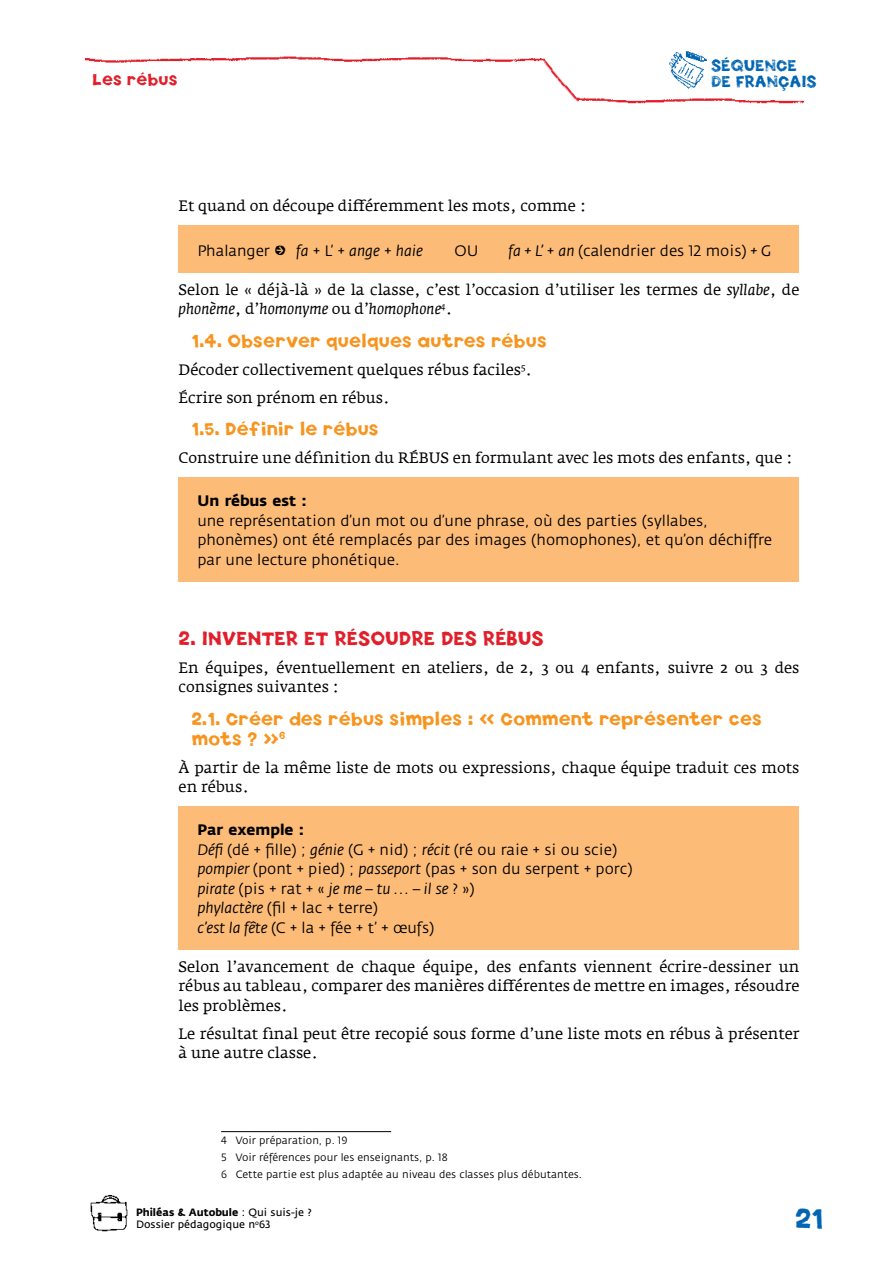
<style>
.page{position:relative;width:893px;height:1263px;background:#fff}
.page>*{position:absolute;margin:0;border:0;box-sizing:border-box;transform-origin:0 0}
.t1{font:25.5px "Spud AF Crisp";color:#0065b2}
.t2{font:18px "Spud AF Crisp";color:#e11f2b}
.t3{font:16.5px/19.8px "Spud AF Crisp";color:#f7941e}
.t4{font:15px/19.5px "Fedra Serif A";color:#000}
.t5{font:15px/19.5px "Fedra Sans";color:#000}
.t6{font:15px/16.2px "Spud AF Tatty";color:#0065b2}
.t7{font:700 15px "Fedra Sans";color:#000}
.t8{font:15px "Spud AF Crisp";color:#e11f2b}
.t9{font:10.5px/16.8px "Fedra Sans";color:#000}
.t10{font:10.5px "Fedra Sans Bold TF";color:#000}
.t11{font:10.5px "Fedra Sans";color:#000}
.s1{font-family:"Kosmik Glyphs";font-size:21px}
.s2{font-style:italic}
.s3{font-weight:700}
.s4{font-family:"Fedra Sans"}
</style>
<div class="page">
<img style="left:90px;top:1194px;width:38px;height:38px">
<img style="left:584px;top:97px;width:220px;height:7px">
<img style="left:544px;top:58px;width:40px;height:44px">
<img style="left:85px;top:56px;width:459px;height:7px">
<img style="left:639px;top:51px;width:72px;height:47px">
<div style="left:179px;top:225px;width:620px;height:48px;background:#fcbb76"></div>
<div style="left:179px;top:478px;width:620px;height:104px;background:#fcbb76"></div>
<div style="left:179px;top:806px;width:620px;height:144px;background:#fcbb76"></div>
<hr style="left:221px;top:1131px;width:170px;height:1px;background:#000">
<p class="t8" style="left:93px;top:70px;width:87px">Les rébus</p>
<p class="t6" style="left:711px;top:57px;width:107px">SÉQUENCE<br>DE FRANÇAIS</p>
<p class="t4" style="left:179px;top:196px;width:409px">Et quand on découpe différemment les mots, comme :</p>
<p class="t5" style="left:197px;top:241px;width:227px">Phalanger <span class="s1">H</span> <span class="s2">fa</span> + L’ + <span class="s2">ange</span> + <span class="s2">haie</span></p>
<p class="t5" style="left:455px;top:241px;width:25px">OU</p>
<p class="t5" style="left:509px;top:241px;width:264px"><span class="s2">fa + L’</span> + <span class="s2">an</span> (calendrier des 12 mois) <span class="s2">+ G</span></p>
<p class="t4" style="left:179px;top:280px;width:622px">Selon le « déjà-là » de la classe, c’est l’occasion d’utiliser les termes de <span class="s2">syllabe</span>, de <span class="s2">phonème</span>, d’<span class="s2">homonyme</span> ou d’<span class="s2">homophone</span><sup>4</sup>.</p>
<p class="t3" style="left:191px;top:331px;width:357px">1.4. Observer quelques autres rébus</p>
<p class="t4" style="left:179px;top:356px;width:355px;line-height:28px">Décoder collectivement quelques rébus faciles<sup>5</sup>.<br>Écrire son prénom en rébus.</p>
<p class="t3" style="left:191px;top:419px;width:189px">1.5. Définir le rébus</p>
<p class="t4" style="left:179px;top:448px;width:616px">Construire une définition du RÉBUS en formulant avec les mots des enfants, que :</p>
<p class="t7" style="left:197px;top:492px;width:111px">Un rébus est :</p>
<p class="t5" style="left:197px;top:511px;width:576px">une représentation d’un mot ou d’une phrase, où des parties (syllabes, phonèmes) ont été remplacés par des images (homophones), et qu’on déchiffre par une lecture phonétique.</p>
<p class="t2" style="left:179px;top:626px;width:367px">2. INVENTER ET RÉSOUDRE DES RÉBUS</p>
<p class="t4" style="left:179px;top:658px;width:622px">En équipes, éventuellement en ateliers, de 2, 3 ou 4 enfants, suivre 2 ou 3 des consignes suivantes :</p>
<p class="t3" style="left:191px;top:709px;width:572px">2.1. Créer des rébus simples : « Comment représenter ces mots ? »<sup>6</sup></p>
<p class="t4" style="left:179px;top:758px;width:622px">À partir de la même liste de mots ou expressions, chaque équipe traduit ces mots en rébus.</p>
<p class="t5" style="left:197px;top:820px;width:437px"><span class="s3">Par exemple :<br></span><span class="s2">Défi</span> (dé + fille) ; <span class="s2">génie</span> (G + nid) ; <span class="s2">récit</span> (ré ou raie + si ou scie) <span class="s2">pompier</span> (pont + pied) ; <span class="s2">passeport</span> (pas + son du serpent + porc) <span class="s2">pirate</span> (pis + rat + « <span class="s2">je me – tu … – il se</span> ? »)<br><span class="s2">phylactère</span> (fil + lac + terre)<br><span class="s2">c’est la fête</span> (C + la + fée + t’ + œufs)</p>
<p class="t4" style="left:179px;top:957px;width:622px;text-align:justify">Selon l’avancement de chaque équipe, des enfants viennent écrire-dessiner un rébus au tableau, comparer des manières différentes de mettre en images, résoudre les problèmes.</p>
<p class="t4" style="left:179px;top:1024px;width:622px">Le résultat final peut être recopié sous forme d’une liste mots en rébus à présenter à une autre classe.</p>
<p class="t9" style="left:221px;top:1132px;width:362px">4 Voir préparation, p. 19<br>5 Voir références pour les enseignants, p. 18<br>6 Cette partie est plus adaptée au niveau des classes plus débutantes.</p>
<p class="t10" style="left:136px;top:1206px;width:177px">Philéas &amp; Autobule <span class="s4">: Qui suis-je ?</span></p>
<p class="t11" style="left:136px;top:1219px;width:136px">Dossier pédagogique n<sup>o</sup>63</p>
<h1 class="t1" style="left:795px;top:1202px;width:30px">21</h1>
</div>
